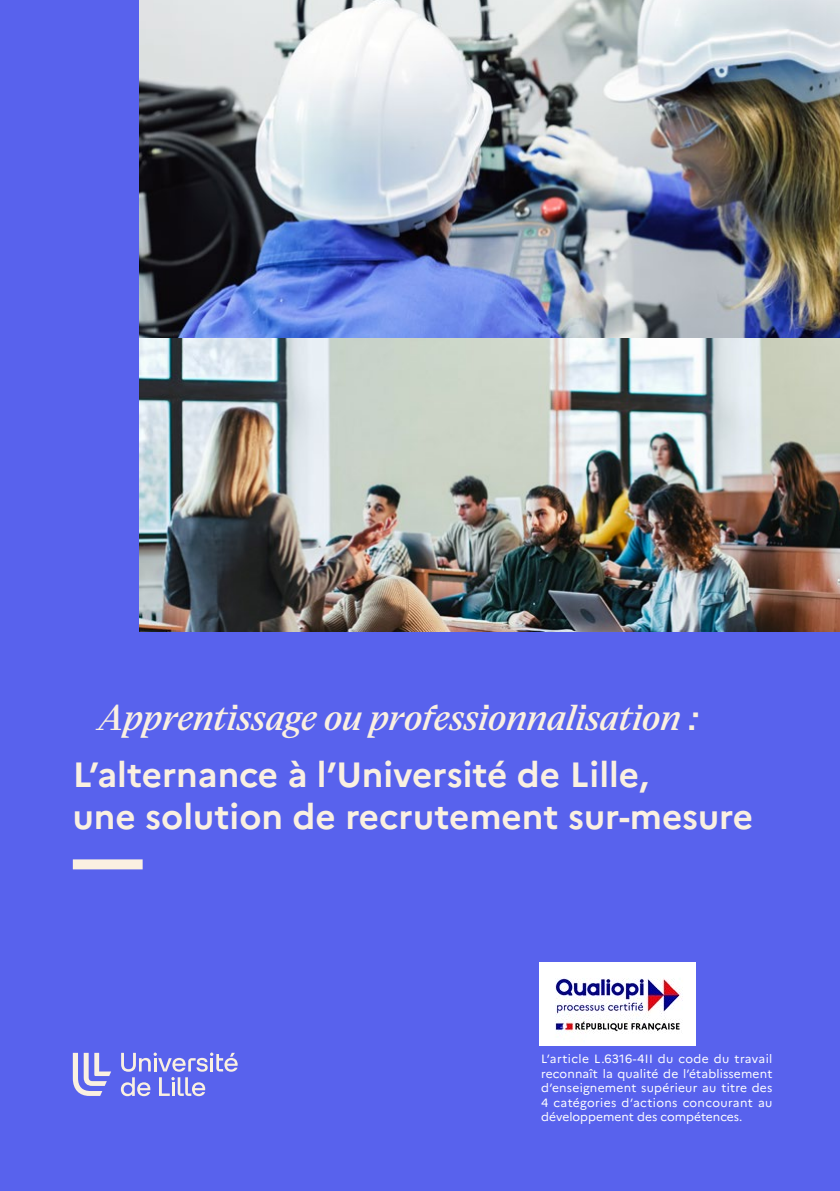
<style>
.page{position:relative;width:840px;height:1191px;background:#fff}
.page>*{position:absolute;margin:0;border:0;box-sizing:border-box;transform-origin:0 0}
.t1{font:700 35px/42px "Marianne";color:#faf0e1}
.t2{font:italic 500 35px "Eliza";color:#faf0e1}
.t3{font:12px/14.4px "Marianne";color:#fff;text-align:justify}
</style>
<div class="page">
<div style="left:0;top:0;width:839px;height:1191px;background:#5862ed"></div>
<img style="left:140px;top:0;width:699px;height:632px">
<div style="left:73px;top:859px;width:69px;height:10px;background:#faf0e1"></div>
<img style="left:539px;top:962px;width:156px;height:84px">
<svg style="left:73px;top:1052px;width:38px;height:44px"></svg>
<svg style="left:121px;top:1077px;width:29px;height:19px"></svg>
<svg style="left:159px;top:1077px;width:46px;height:19px"></svg>
<svg style="left:121px;top:1052px;width:116px;height:19px"></svg>
<h1 class="t2" style="left:98px;top:695px;width:602px">Apprentissage ou professionnalisation :</h1>
<h1 class="t1" style="left:73px;top:751px;width:681px">L’alternance à l’Université de Lille,<br>une solution de recrutement sur-mesure</h1>
<p class="t3" style="left:541px;top:1051px;width:233px">L’article L.6316-4II du code du travail reconnaît la qualité de l’établissement d’enseignement supérieur au titre des 4 catégories d’actions concourant au développement des compétences.</p>
</div>
